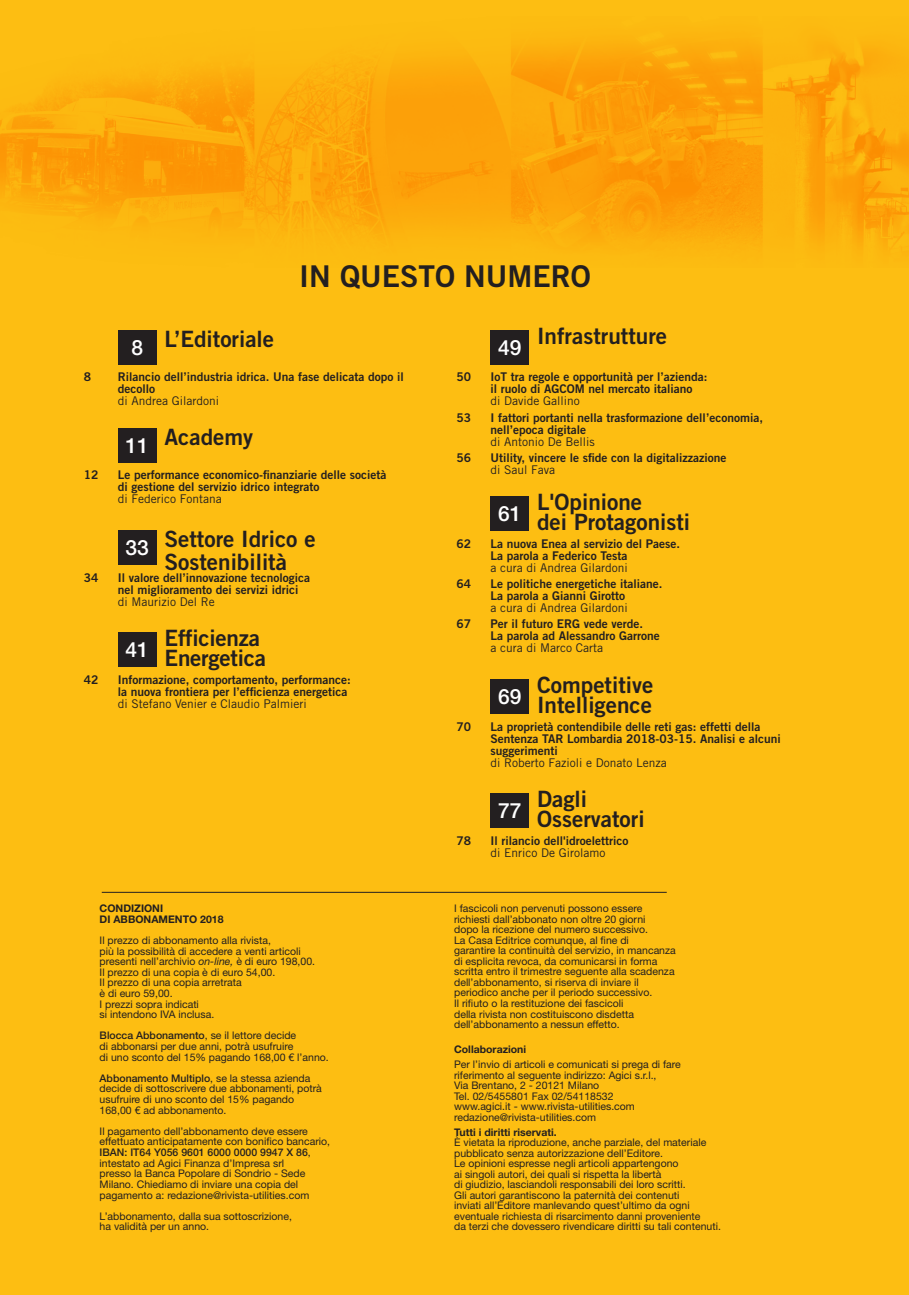
<style>
.page{position:relative;width:909px;height:1295px;background:#fdbe12}
.page>*{position:absolute;margin:0;border:0;box-sizing:border-box;transform-origin:0 0}
.t1{font:30px "Trade Gothic LT Std Bd 2";color:#231f20}
.t2{font:22.5px/19.5px "Trade Gothic LT Std Bd 2";color:#231f20}
.t3{font:500 21px "Helvetica Neue LT Std";color:#fff}
.t4{font:12px/12px "Trade Gothic LT Std Bd 2";color:#231f20}
.t5{font:12px "Trade Gothic LT Std";color:#231f20}
.t6{font:10.5px/10.5px "Helvetica Neue LT Std";color:#231f20}
.t7{font:700 10.5px/10.6px "Helvetica Neue LT Std";color:#231f20}
.s1{font-style:italic}
.s2{font-weight:500}
</style>
<div class="page">
<img style="left:0;top:37px;width:909px;height:215px">
<hr style="left:102px;top:892px;width:565px;height:1px;background:#231f20">
<div style="left:118px;top:330px;width:39px;height:34px;background:#231f20"></div>
<div style="left:118px;top:428px;width:39px;height:34px;background:#231f20"></div>
<div style="left:118px;top:530px;width:39px;height:34px;background:#231f20"></div>
<div style="left:118px;top:632px;width:39px;height:35px;background:#231f20"></div>
<div style="left:490px;top:330px;width:39px;height:34px;background:#231f20"></div>
<div style="left:490px;top:496px;width:39px;height:35px;background:#231f20"></div>
<div style="left:490px;top:679px;width:39px;height:34px;background:#231f20"></div>
<div style="left:490px;top:793px;width:39px;height:35px;background:#231f20"></div>
<h2 class="t2" style="left:131px;top:329px;width:144px"><sub>8</sub> L’Editoriale</h2>
<h1 class="t1" style="left:299px;top:257px;width:293px">IN QUESTO NUMERO</h1>
<h3 class="t3" style="left:498px;top:335px;width:25px">49</h3>
<h2 class="t2" style="left:537px;top:326px;width:131px">Infrastrutture</h2>
<p class="t4" style="left:84px;top:371px;width:9px">8</p>
<p class="t4" style="left:118px;top:371px;width:288px">Rilancio dell’industria idrica. Una fase delicata dopo il decollo</p>
<p class="t5" style="left:118px;top:394px;width:103px">di Andrea Gilardoni</p>
<h2 class="t2" style="left:126px;top:427px;width:129px"><sub>11</sub> Academy</h2>
<p class="t4" style="left:84px;top:469px;width:16px">12</p>
<p class="t4" style="left:118px;top:469px;width:270px">Le performance economico-finanziarie delle società di gestione del servizio idrico integrato</p>
<p class="t5" style="left:118px;top:492px;width:106px">di Federico Fontana</p>
<h2 class="t2" style="left:126px;top:527px;width:192px;line-height:22.5px;text-align:center"><sub>33</sub> Settore Idrico e<br>Sostenibilità</h2>
<p class="t4" style="left:84px;top:571px;width:16px">34</p>
<p class="t4" style="left:118px;top:571px;width:194px">Il valore dell’innovazione tecnologica nel miglioramento dei servizi idrici</p>
<p class="t5" style="left:118px;top:594px;width:98px">di Maurizio Del Re</p>
<h3 class="t3" style="left:126px;top:637px;width:25px">41</h3>
<h2 class="t2" style="left:164px;top:628px;width:103px">Efficienza<br>Energetica</h2>
<p class="t4" style="left:84px;top:673px;width:16px">42</p>
<p class="t4" style="left:118px;top:673px;width:234px">Informazione, comportamento, performance: la nuova frontiera per l’efficienza energetica</p>
<p class="t5" style="left:118px;top:696px;width:191px">di Stefano Venier e Claudio Palmieri</p>
<p class="t7" style="left:100px;top:903px;width:125px">CONDIZIONI<br>DI ABBONAMENTO 2018</p>
<p class="t6" style="left:100px;top:935px;width:217px">Il prezzo di abbonamento alla rivista,<br>più la possibilità di accedere a venti articoli presenti nell’archivio <span class="s1">on-line,</span> è di euro 198,00.<br>Il prezzo di una copia è di euro 54,00.<br>Il prezzo di una copia arretrata<br>è di euro 59,00.<br>I prezzi sopra indicati<br>si intendono IVA inclusa.</p>
<p class="t6" style="left:100px;top:1030px;width:231px"><span class="s2">Blocca Abbonamento</span>, se il lettore decide<br>di abbonarsi per due anni, potrà usufruire<br>di uno sconto del 15% pagando 168,00 € l’anno.</p>
<p class="t6" style="left:100px;top:1073px;width:224px"><span class="s2">Abbonamento Multiplo</span>, se la stessa azienda decide di sottoscrivere due abbonamenti, potrà usufruire di uno sconto del 15% pagando 168,00 € ad abbonamento.</p>
<p class="t6" style="left:100px;top:1126px;width:232px">Il pagamento dell’abbonamento deve essere effettuato anticipatamente con bonifico bancario, <span class="s2">IBAN</span><span class="s2">: IT64 Y056 9601 6000 0000 9947 X 86</span>, intestato ad Agici Finanza d’Impresa srl<br>presso la Banca Popolare di Sondrio - Sede Milano. Chiediamo di inviare una copia del pagamento a: redazione@rivista-utilities.com</p>
<p class="t6" style="left:100px;top:1210px;width:194px">L’abbonamento, dalla sua sottoscrizione, ha validità per un anno.</p>
<p class="t4" style="left:456px;top:371px;width:16px">50</p>
<p class="t4" style="left:490px;top:371px;width:218px">IoT tra regole e opportunità per l’azienda: il ruolo di AGCOM nel mercato italiano</p>
<p class="t5" style="left:490px;top:394px;width:91px">di Davide Gallino</p>
<p class="t4" style="left:456px;top:411px;width:16px">53</p>
<p class="t4" style="left:490px;top:411px;width:274px">I fattori portanti nella trasformazione dell’economia, nell’epoca digitale</p>
<p class="t5" style="left:490px;top:434px;width:106px">di Antonio De Bellis</p>
<p class="t4" style="left:456px;top:451px;width:16px">56</p>
<p class="t4" style="left:490px;top:451px;width:238px">Utility, vincere le sfide con la digitalizzazione</p>
<p class="t5" style="left:490px;top:462px;width:66px">di Saul Fava</p>
<h3 class="t3" style="left:498px;top:501px;width:25px">61</h3>
<h2 class="t2" style="left:537px;top:492px;width:155px">L'Opinione<br>dei Protagonisti</h2>
<p class="t4" style="left:456px;top:537px;width:16px">62</p>
<p class="t4" style="left:490px;top:537px;width:191px">La nuova Enea al servizio del Paese.<br>La parola a Federico Testa</p>
<p class="t5" style="left:490px;top:560px;width:139px">a cura di Andrea Gilardoni</p>
<p class="t4" style="left:456px;top:578px;width:16px">64</p>
<p class="t4" style="left:490px;top:578px;width:174px">Le politiche energetiche italiane.<br>La parola a Gianni Girotto</p>
<p class="t5" style="left:490px;top:601px;width:139px">a cura di Andrea Gilardoni</p>
<p class="t4" style="left:456px;top:618px;width:16px">67</p>
<p class="t4" style="left:490px;top:618px;width:171px">Per il futuro ERG vede verde.<br>La parola ad Alessandro Garrone</p>
<p class="t5" style="left:490px;top:641px;width:114px">a cura di Marco Carta</p>
<h3 class="t3" style="left:498px;top:684px;width:25px">69</h3>
<h2 class="t2" style="left:537px;top:675px;width:118px">Competitive<br>Intelligence</h2>
<p class="t4" style="left:456px;top:720px;width:16px">70</p>
<p class="t4" style="left:490px;top:720px;width:292px">La proprietà contendibile delle reti gas: effetti della<br>Sentenza TAR Lombardia 2018-03-15. Analisi e alcuni suggerimenti</p>
<p class="t5" style="left:490px;top:755px;width:178px">di Roberto Fazioli e Donato Lenza</p>
<h3 class="t3" style="left:498px;top:798px;width:25px">77</h3>
<h2 class="t2" style="left:537px;top:789px;width:109px">Dagli<br>Osservatori</h2>
<p class="t4" style="left:456px;top:834px;width:16px">78</p>
<p class="t4" style="left:490px;top:834px;width:139px">Il rilancio dell'idroelettrico</p>
<p class="t5" style="left:490px;top:845px;width:116px">di Enrico De Girolamo</p>
<p class="t6" style="left:454px;top:903px;width:223px">I fascicoli non pervenuti possono essere richiesti dall’abbonato non oltre 20 giorni<br>dopo la ricezione del numero successivo.<br>La Casa Editrice comunque, al fine di<br>garantire la continuità del servizio, in mancanza di esplicita revoca, da comunicarsi in forma scritta entro il trimestre seguente alla scadenza dell’abbonamento, si riserva di inviare il periodico anche per il periodo successivo.<br>Il rifiuto o la restituzione dei fascicoli<br>della rivista non costituiscono disdetta dell’abbonamento a nessun effetto.</p>
<p class="t7" style="left:454px;top:1044px;width:74px">Collaborazioni</p>
<p class="t6" style="left:454px;top:1059px;width:228px">Per l’invio di articoli e comunicati si prega di fare riferimento al seguente indirizzo: Agici s.r.l.,<br>Via Brentano, 2 - 20121 Milano<br>Tel. 02/5455801 Fax 02/54118532<br>www.agici.it - www.rivista-utilities.com redazione@rivista-utilities.com</p>
<p class="t7" style="left:454px;top:1126px;width:104px">Tutti i diritti riservati.</p>
<p class="t6" style="left:454px;top:1137px;width:268px">È vietata la riproduzione, anche parziale, del materiale pubblicato senza autorizzazione dell’Editore.<br>Le opinioni espresse negli articoli appartengono<br>ai singoli autori, dei quali si rispetta la libertà<br>di giudizio, lasciandoli responsabili dei loro scritti.<br>Gli autori garantiscono la paternità dei contenuti<br>inviati all’Editore manlevando quest’ultimo da ogni eventuale richiesta di risarcimento danni proveniente<br>da terzi che dovessero rivendicare diritti su tali contenuti.</p>
</div>
